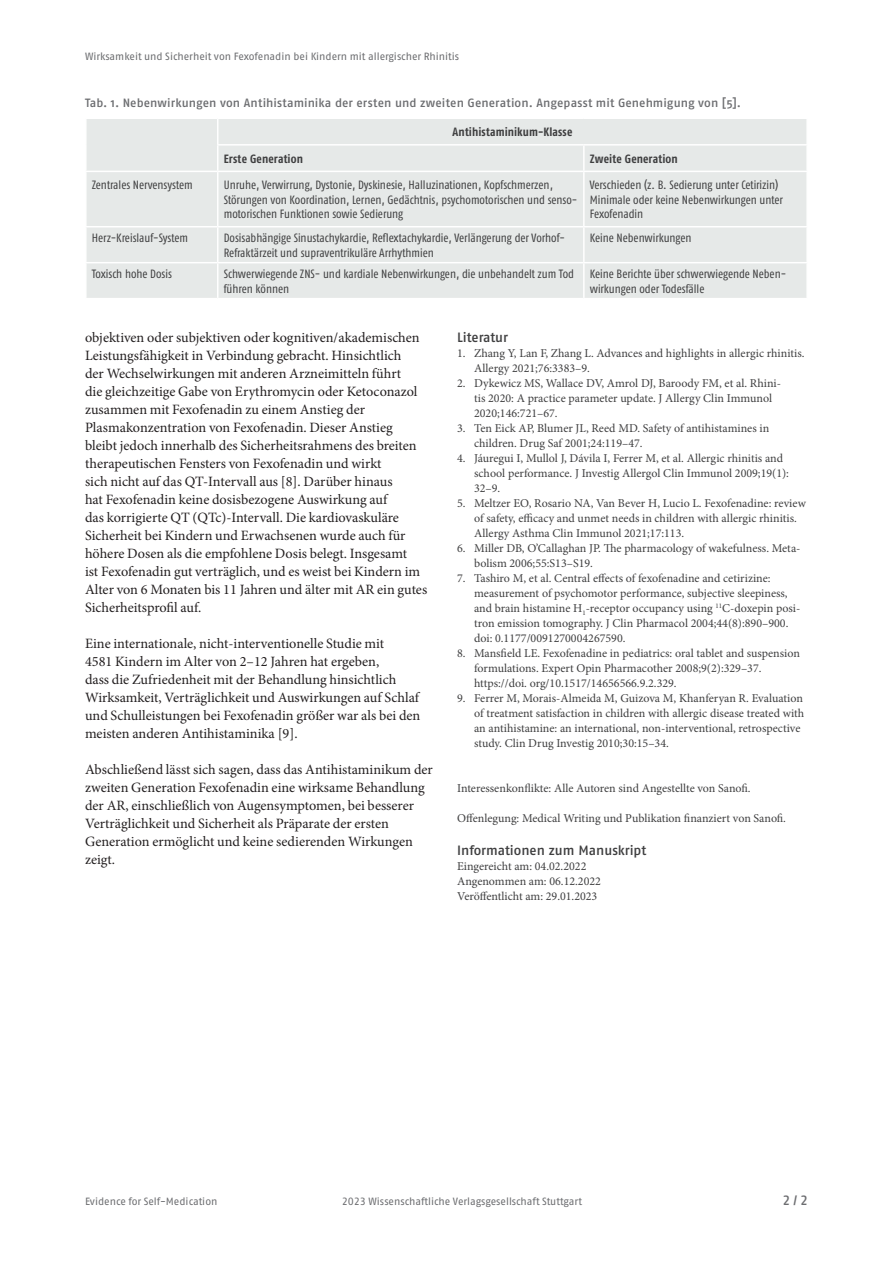
<style>
.page{position:relative;width:893px;height:1263px;background:#fff}
.page>*{position:absolute;margin:0;border:0;box-sizing:border-box;transform-origin:0 0}
.Fliesstext_9-5pt{font:14.25px/18px "Minion Pro";color:#231f20}
.Literatur_Quelle-Fli{font:500 13.5px "Fago Pro";letter-spacing:-.005em;color:#3e3e3f}
.Literatur_Quelle-Ueb{font:500 13.5px "Fago Pro";letter-spacing:-.005em;color:#3e3e3f}
.t1{font:500 13.5px "Fago Pro";color:#6c6d70}
.Literatur_Quelle-Fli-2{font:12px/15px "Minion Pro";color:#3e3e3f}
.Tab-Text{font:condensed 12px/14.4px "Fago Pro";letter-spacing:-.005em;color:#3e3e3f}
.Manuskriptinformatio{font:12px "Minion Pro";color:#3e3e3f}
.Tab-Ueberschrift{font:500 12px "Fago Pro";letter-spacing:.005em;color:#6c6d70}
.Tab-Kopf{font:700 condensed 12px "Fago Pro";letter-spacing:.01em;color:#3e3e3f}
.t2{font:10.5px "Fago Pro";letter-spacing:-.005em;color:#6c6d70}
</style>
<div class="page">
<div style="left:87px;top:119px;width:719px;height:179px;background:#e6e9e8"></div>
<hr style="left:583px;top:146px;width:2px;height:25px;background:#fff">
<hr style="left:217px;top:172px;width:1px;height:54px;background:#fff">
<hr style="left:583px;top:172px;width:2px;height:54px;background:#fff">
<hr style="left:85px;top:226px;width:133px;height:1px;background:#fff">
<hr style="left:218px;top:226px;width:366px;height:1px;background:#fff">
<hr style="left:217px;top:227px;width:1px;height:35px;background:#fff">
<hr style="left:584px;top:226px;width:224px;height:1px;background:#fff">
<hr style="left:583px;top:227px;width:2px;height:35px;background:#fff">
<hr style="left:85px;top:262px;width:133px;height:1px;background:#fff">
<hr style="left:218px;top:262px;width:366px;height:1px;background:#fff">
<hr style="left:217px;top:263px;width:1px;height:35px;background:#fff">
<hr style="left:584px;top:262px;width:224px;height:1px;background:#fff">
<hr style="left:583px;top:263px;width:2px;height:35px;background:#fff">
<hr style="left:218px;top:171px;width:366px;height:1px;background:#fff">
<hr style="left:584px;top:171px;width:224px;height:1px;background:#fff">
<hr style="left:217px;top:144px;width:367px;height:2px;background:#fff">
<hr style="left:584px;top:144px;width:224px;height:2px;background:#fff">
<svg style="left:217px;top:119px;width:1px;height:52px"></svg>
<hr style="left:85px;top:171px;width:133px;height:1px;background:#fff">
<p class="t2" style="left:85px;top:50px;width:376px">Wirksamkeit und Sicherheit von Fexofenadin bei Kindern mit allergischer Rhinitis</p>
<p class="Tab-Ueberschrift" style="left:85px;top:96px;width:657px">Tab. 1. Nebenwirkungen von Antihistaminika der ersten und zweiten Generation. Angepasst mit Genehmigung von [5].</p>
<p class="Tab-Kopf" style="left:453px;top:125px;width:121px">Antihistaminikum-Klasse</p>
<p class="Tab-Kopf" style="left:224px;top:151px;width:81px">Erste Generation</p>
<p class="Tab-Kopf" style="left:590px;top:151px;width:89px">Zweite Generation</p>
<p class="Tab-Text" style="left:92px;top:178px;width:102px">Zentrales Nervensystem</p>
<p class="Tab-Text" style="left:224px;top:178px;width:355px">Unruhe, Verwirrung, Dystonie, Dyskinesie, Halluzinationen, Kopfschmerzen,<br>Störungen von Koordination, Lernen, Gedächtnis, psychomotorischen und senso&shy;motorischen Funktionen sowie Sedierung</p>
<p class="Tab-Text" style="left:590px;top:178px;width:190px">Verschieden (z. B. Sedierung unter Cetirizin)</p>
<p class="Tab-Text" style="left:590px;top:192px;width:195px">Minimale oder keine Nebenwirkungen unter<br>Fexofenadin</p>
<p class="Tab-Text" style="left:92px;top:231px;width:98px">Herz-Kreislauf-System</p>
<p class="Tab-Text" style="left:224px;top:231px;width:343px">Dosisabhängige Sinustachykardie, Reflextachykardie, Verlängerung der Vorhof-<br>Refraktärzeit und supraventrikuläre Arrhythmien</p>
<p class="Tab-Text" style="left:590px;top:231px;width:103px">Keine Nebenwirkungen</p>
<p class="Tab-Text" style="left:92px;top:267px;width:82px">Toxisch hohe Dosis</p>
<p class="Tab-Text" style="left:224px;top:267px;width:352px">Schwerwiegende ZNS- und kardiale Nebenwirkungen, die unbehandelt zum Tod führen können</p>
<p class="Tab-Text" style="left:590px;top:267px;width:198px">Keine Berichte über schwerwiegende Neben&shy;wirkungen oder Todesfälle</p>
<p class="Fliesstext_9-5pt" style="left:85px;top:329px;width:344px">objektiven oder subjektiven oder kognitiven/akademischen Leistungsfähigkeit in Verbindung gebracht. Hinsichtlich<br>der Wechselwirkungen mit anderen Arzneimitteln führt<br>die gleichzeitige Gabe von Erythromycin oder Ketoconazol zusammen mit Fexofenadin zu einem Anstieg der Plasmakonzentration von Fexofenadin. Dieser Anstieg bleibt jedoch innerhalb des Sicherheitsrahmens des breiten therapeutischen Fensters von Fexofenadin und wirkt<br>sich nicht auf das QT-Intervall aus [8]. Darüber hinaus<br>hat Fexofenadin keine dosisbezogene Auswirkung auf<br>das korrigierte QT (QTc)-Intervall. Die kardiovaskuläre Sicherheit bei Kindern und Erwachsenen wurde auch für höhere Dosen als die empfohlene Dosis belegt. Insgesamt<br>ist Fexofenadin gut verträglich, und es weist bei Kindern im Alter von 6 Monaten bis 11 Jahren und älter mit AR ein gutes Sicherheitsprofil auf.</p>
<p class="Fliesstext_9-5pt" style="left:85px;top:635px;width:337px">Eine internationale, nicht-interventionelle Studie mit<br>4581 Kindern im Alter von 2–12 Jahren hat ergeben,<br>dass die Zufriedenheit mit der Behandlung hinsichtlich Wirksamkeit, Verträglichkeit und Auswirkungen auf Schlaf und Schulleistungen bei Fexofenadin größer war als bei den meisten anderen Antihistaminika [9].</p>
<p class="Fliesstext_9-5pt" style="left:85px;top:761px;width:349px">Abschließend lässt sich sagen, dass das Antihistaminikum der zweiten Generation Fexofenadin eine wirksame Behandlung der AR, einschließlich von Augensymptomen, bei besserer Verträglichkeit und Sicherheit als Präparate der ersten Generation ermöglicht und keine sedierenden Wirkungen zeigt.</p>
<p class="Literatur_Quelle-Ueb" style="left:457px;top:329px;width:53px">Literatur</p>
<p class="Literatur_Quelle-Fli-2" style="left:474px;top:346px;width:332px;text-indent:-17px">1. Zhang Y, Lan F, Zhang L. Advances and highlights in allergic rhinitis.<br>Allergy 2021;76:3383–9.</p>
<p class="Literatur_Quelle-Fli-2" style="left:474px;top:376px;width:308px;text-indent:-17px">2. Dykewicz MS, Wallace DV, Amrol DJ, Baroody FM, et al. Rhini&shy;tis 2020: A practice parameter update. J Allergy Clin Immunol<br>2020;146:721–67.</p>
<p class="Literatur_Quelle-Fli-2" style="left:474px;top:421px;width:297px;text-indent:-17px">3. Ten Eick AP, Blumer JL, Reed MD. Safety of antihistamines in children. Drug Saf 2001;24:119–47.</p>
<p class="Literatur_Quelle-Fli-2" style="left:474px;top:451px;width:316px;text-indent:-17px">4. Jáuregui I, Mullol J, Dávila I, Ferrer M, et al. Allergic rhinitis and school performance. J Investig Allergol Clin Immunol 2009;19(1):<br>32–9.</p>
<p class="Literatur_Quelle-Fli-2" style="left:474px;top:496px;width:333px;text-indent:-17px">5. Meltzer EO, Rosario NA, Van Bever H, Lucio L. Fexofenadine: review of safety, efficacy and unmet needs in children with allergic rhinitis.<br>Allergy Asthma Clin Immunol 2021;17:113.</p>
<p class="Literatur_Quelle-Fli-2" style="left:474px;top:541px;width:328px;text-indent:-17px">6. Miller DB, O’Callaghan JP. The pharmacology of wakefulness. Meta&shy;bolism 2006;55:S13–S19.</p>
<p class="Literatur_Quelle-Fli-2" style="left:474px;top:571px;width:328px;text-indent:-17px">7. Tashiro M, et al. Central effects of fexofenadine and cetirizine: measurement of psychomotor performance, subjective sleepiness, and brain histamine H<sub>1</sub>-receptor occupancy using <sup>11</sup>C-doxepin posi&shy;tron emission tomography. J Clin Pharmacol 2004;44(8):890–900. doi: 0.1177/0091270004267590.</p>
<p class="Literatur_Quelle-Fli-2" style="left:474px;top:646px;width:327px;text-indent:-17px">8. Mansfield LE. Fexofenadine in pediatrics: oral tablet and suspension formulations. Expert Opin Pharmacother 2008;9(2):329–37. https://doi. org/10.1517/14656566.9.2.329.</p>
<p class="Literatur_Quelle-Fli-2" style="left:474px;top:691px;width:332px;text-indent:-17px">9. Ferrer M, Morais-Almeida M, Guizova M, Khanferyan R. Evaluation of treatment satisfaction in children with allergic disease treated with an antihistamine: an international, non-interventional, retrospective study. Clin Drug Investig 2010;30:15–34.</p>
<p class="Manuskriptinformatio" style="left:457px;top:780px;width:295px">Interessenkonflikte: Alle Autoren sind Angestellte von Sanofi.</p>
<p class="Manuskriptinformatio" style="left:457px;top:810px;width:330px">Offenlegung: Medical Writing und Publikation finanziert von Sanofi.</p>
<p class="Literatur_Quelle-Fli" style="left:457px;top:842px;width:191px">Informationen zum Manuskript</p>
<p class="Manuskriptinformatio" style="left:457px;top:858px;width:131px">Eingereicht am: 04.02.2022</p>
<p class="Manuskriptinformatio" style="left:457px;top:873px;width:145px">Angenommen am: 06.12.2022</p>
<p class="Manuskriptinformatio" style="left:457px;top:888px;width:142px">Veröffentlicht am: 29.01.2023</p>
<p class="t2" style="left:85px;top:1195px;width:134px">Evidence for Self-Medication</p>
<p class="t2" style="left:342px;top:1195px;width:242px">2023 Wissenschaftliche Verlagsgesellschaft Stuttgart</p>
<p class="t1" style="left:782px;top:1192px;width:27px">2 / 2</p>
</div>
